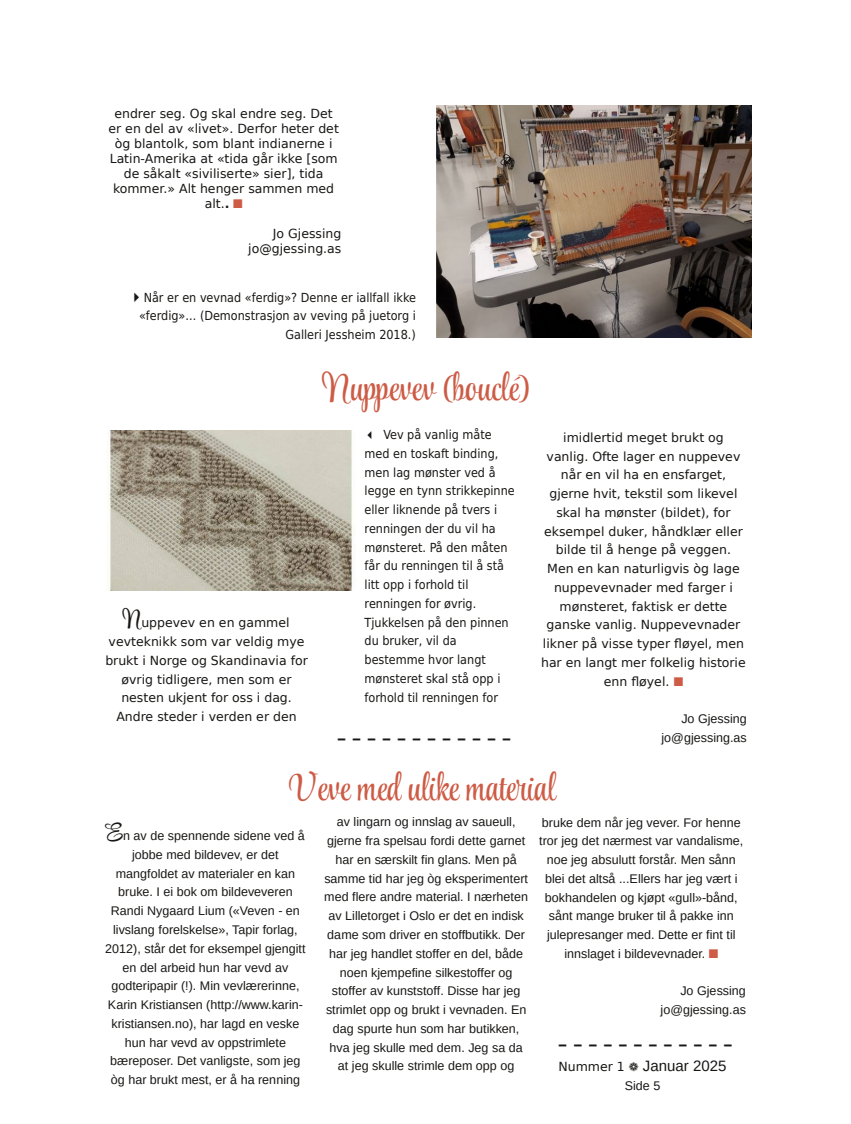
<style>
.page{position:relative;width:851px;height:1124px;background:#fff}
.page>*{position:absolute;margin:0;border:0;box-sizing:border-box;transform-origin:0 0}
.t1{font:37.5px "Style Script";color:#cd5b45}
.t2{font:15px "Liberation Sans";color:#181715}
.t3{font:12.5px/18.8px "Liberation Sans";letter-spacing:.005em;color:#181715;text-align:center}
.t4{font:12.5px/18.8px "DejaVu Sans";color:#181715;text-align:center}
.t5{font:12.5px/18.8px "DejaVu Sans Condensed";color:#181715;text-align:right}
.s1{font-weight:700}
.s2{font-family:"D050000 L";color:#cd5b45}
.s3{font-family:"Style Script";font-size:25px}
.s4{font-family:"DejaVu Sans";font-size:12.5px}
.s5{font-family:"D050000 L";font-size:12.5px}
</style>
<div class="page">
<img style="left:436px;top:105px;width:315px;height:232px">
<img style="left:109px;top:430px;width:244px;height:160px">
<p class="t4" style="left:108px;top:106px;width:232px;line-height:15px">endrer seg. Og skal endre seg. Det er en del av «livet». Derfor heter det òg blantolk, som blant indianerne i<br>Latin-Amerika at «tida går ikke [som de såkalt «siviliserte» sier], tida kommer.» Alt henger sammen med alt.<span class="s1">.</span> <span class="s2">N</span></p>
<p class="t4" style="left:248px;top:226px;width:95px;line-height:15px;text-align:right">Jo Gjessing jo@gjessing.as</p>
<p class="t5" style="left:129px;top:288px;width:289px">✔Når er en vevnad «ferdig»? Denne er iallfall ikke «ferdig»... (Demonstrasjon av veving på juetorg i<br>Galleri Jessheim 2018.)</p>
<h1 class="t1" style="left:323px;top:365px;width:207px">Nuppevev (bouclé)</h1>
<p class="t4" style="left:105px;top:613px;width:204px"><span class="s3">N</span>uppevev en en gammel vevteknikk som var veldig mye brukt i Norge og Skandinavia for øvrig tidligere, men som er nesten ukjent for oss i dag.<br>Andre steder i verden er den</p>
<p class="t5" style="left:364px;top:425px;width:152px;text-align:left">✓ Vev på vanlig måte med en toskaft binding, men lag mønster ved å legge en tynn strikkepinne eller liknende på tvers i renningen der du vil ha mønsteret. På den måten får du renningen til å stå litt opp i forhold til renningen for øvrig.<br>Tjukkelsen på den pinnen du bruker, vil da bestemme hvor langt mønsteret skal stå opp i forhold til renningen for</p>
<p class="t4" style="left:541px;top:428px;width:206px">imidlertid meget brukt og vanlig. Ofte lager en nuppevev når en vil ha en ensfarget, gjerne hvit, tekstil som likevel skal ha mønster (bildet), for eksempel duker, håndklær eller bilde til å henge på veggen.<br>Men en kan naturligvis òg lage nuppevevnader med farger i mønsteret, faktisk er dette ganske vanlig. Nuppevevnader likner på visse typer fløyel, men har en langt mer folkelig historie enn fløyel. <span class="s2">N</span></p>
<p class="t3" style="left:661px;top:709px;width:87px;text-align:right">Jo Gjessing jo@gjessing.as</p>
<h1 class="t1" style="left:289px;top:764px;width:268px">Veve med ulike material</h1>
<p class="t3" style="left:324px;top:812px;width:205px">av lingarn og innslag av saueull, gjerne fra spelsau fordi dette garnet har en særskilt fin glans. Men på samme tid har jeg òg eksperimentert med flere andre material. I nærheten av Lilletorget i Oslo er det en indisk dame som driver en stoffbutikk. Der har jeg handlet stoffer en del, både noen kjempefine silkestoffer og stoffer av kunststoff. Disse har jeg strimlet opp og brukt i vevnaden. En dag spurte hun som har butikken, hva jeg skulle med dem. Jeg sa da at jeg skulle strimle dem opp og</p>
<p class="t3" style="left:105px;top:826px;width:202px"><span class="s3">E</span>n av de spennende sidene ved å jobbe med bildevev, er det mangfoldet av materialer en kan bruke. I ei bok om bildeveveren<br>Randi Nygaard Lium («Veven - en livslang forelskelse», Tapir forlag,<br>2012), står det for eksempel gjengitt en del arbeid hun har vevd av godteripapir (!). Min vevlærerinne,<br>Karin Kristiansen (http://www.karin&shy;kristiansen.no), har lagd en veske hun har vevd av oppstrimlete bæreposer. Det vanligste, som jeg òg har brukt mest, er å ha renning</p>
<p class="t3" style="left:539px;top:812px;width:206px">bruke dem når jeg vever. For henne tror jeg det nærmest var vandalisme, noe jeg absulutt forstår. Men sånn blei det altså ...Ellers har jeg vært i bokhandelen og kjøpt «gull»-bånd, sånt mange bruker til å pakke inn julepresanger med. Dette er fint til innslaget i bildevevnader. <span class="s2">N</span></p>
<p class="t3" style="left:660px;top:981px;width:87px;text-align:right">Jo Gjessing jo@gjessing.as</p>
<p class="t2" style="left:558px;top:1057px;width:169px"><span class="s4">Nummer 1</span> <span class="s5">A</span> Januar 2025</p>
<p class="t3" style="left:624px;top:1076px;width:37px">Side 5</p>
</div>
